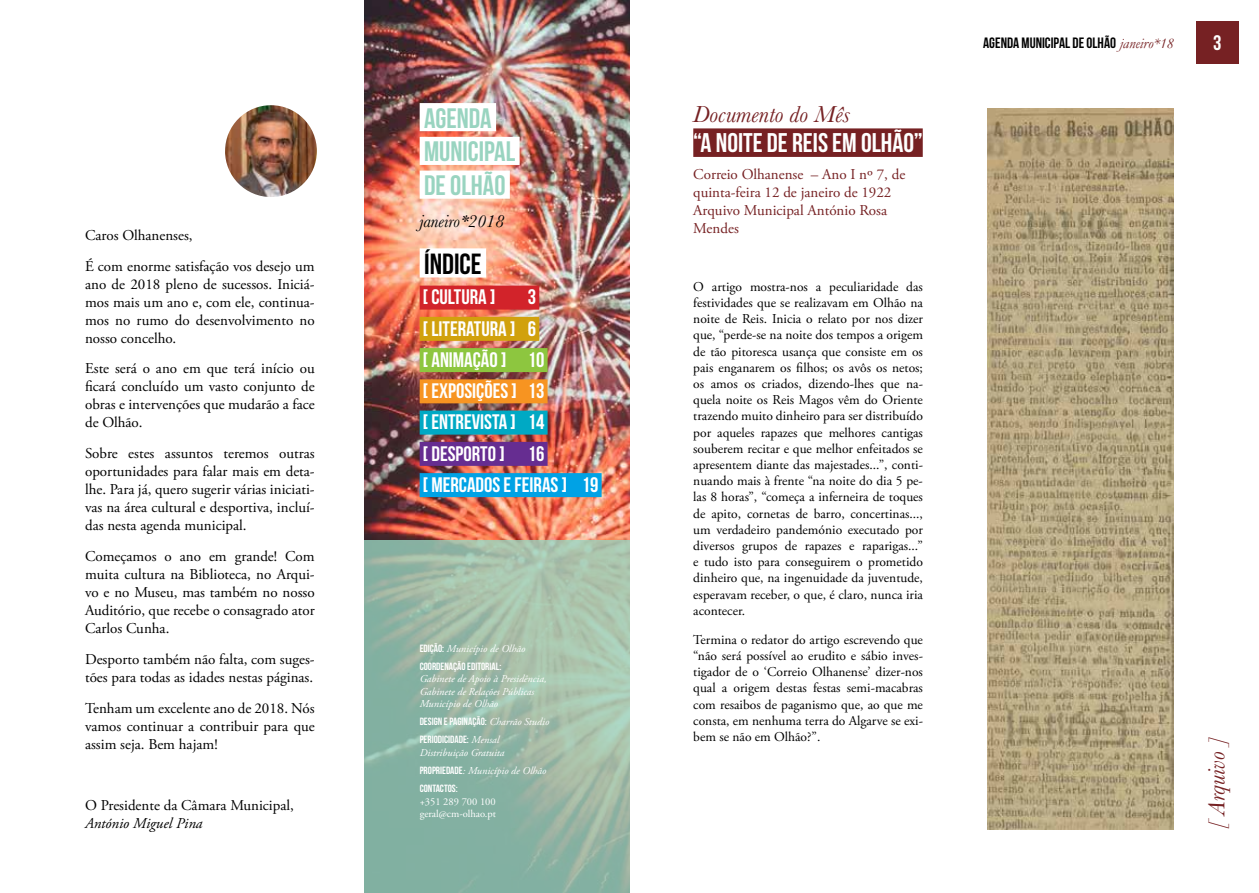
<style>
.page{position:relative;width:1259px;height:893px;background:#fff}
.page>*{position:absolute;margin:0;border:0;box-sizing:border-box;transform-origin:0 0}
.t1{font:29.1px "Bebas Neue";color:#000}
.t2{font:28.2px/33.8px "Bebas Neue";color:#99d4c0}
.t3{font:27px "Bebas Neue";color:#fff}
.t4{font:italic 24px "Baskerville";color:#762123}
.t5{font:21px/31.2px "Bebas Neue";color:#fff}
.t6{font:italic 18px "Baskerville";color:#000}
.t7{font:15px/18px "Adobe Garamond Pro";color:#000;text-align:justify}
.t8{font:15px/18px "Adobe Garamond Pro";color:#762123}
.t9{font:15px "Bebas Neue";color:#000}
.t10{font:italic 15px "Adobe Garamond Pro";color:#000}
.t11{font:13.5px/16.2px "Adobe Garamond Pro";color:#000;text-align:justify}
.t12{font:italic 10.5px/12.6px "Adobe Garamond Pro";color:#fff}
.t13{font:10.5px/18px "Bebas Neue";color:#fff}
.t14{font:10.5px/12.6px "Adobe Garamond Pro";color:#fff}
.s1{font-family:"Bebas Neue";font-style:normal}
.s2{font-family:"Adobe Garamond Pro";font-style:italic}
.s3{font-family:"Garamond";font-style:italic;color:#762123}
</style>
<div class="page">
<div style="left:1196px;top:21px;width:42px;height:43px;background:#762123"></div>
<img style="left:364px;top:0;width:265px;height:540px">
<svg style="left:364px;top:540px;width:265px;height:353px;background:#96b8a6"></svg>
<div style="left:420px;top:103px;width:76px;height:28px;background:#fff"></div>
<div style="left:420px;top:137px;width:99px;height:28px;background:#fff"></div>
<div style="left:420px;top:171px;width:90px;height:28px;background:#fff"></div>
<div style="left:420px;top:248px;width:66px;height:30px;background:#fff"></div>
<div style="left:420px;top:286px;width:119px;height:24px;background:#d2232a"></div>
<div style="left:420px;top:317px;width:119px;height:24px;background:#d1a10d"></div>
<div style="left:420px;top:348px;width:127px;height:24px;background:#8dc63f"></div>
<div style="left:420px;top:379px;width:127px;height:24px;background:#f79421"></div>
<div style="left:420px;top:411px;width:127px;height:24px;background:#00a9c4"></div>
<div style="left:420px;top:442px;width:127px;height:24px;background:#662d91"></div>
<div style="left:420px;top:473px;width:181px;height:24px;background:#00a2e5"></div>
<img style="left:225px;top:105px;width:92px;height:92px;border-radius:46px">
<div style="left:693px;top:128px;width:229px;height:29px;background:#762123"></div>
<img style="left:987px;top:108px;width:187px;height:721px">
<p class="t7" style="left:85px;top:220px;width:231px;line-height:30.8px">Caros Olhanenses,<br>É com enorme satisfação vos desejo um</p>
<p class="t7" style="left:85px;top:275px;width:231px">ano de 2018 pleno de sucessos. Iniciá&shy;mos mais um ano e, com ele, continua&shy;mos no rumo do desenvolvimento no nosso concelho.</p>
<p class="t7" style="left:85px;top:360px;width:231px">Este será o ano em que terá início ou ficará concluído um vasto conjunto de obras e intervenções que mudarão a face de Olhão.</p>
<p class="t7" style="left:85px;top:445px;width:231px">Sobre estes assuntos teremos outras oportunidades para falar mais em deta&shy;lhe. Para já, quero sugerir várias iniciati&shy;vas na área cultural e desportiva, incluí&shy;das nesta agenda municipal.</p>
<p class="t7" style="left:85px;top:548px;width:231px">Começamos o ano em grande! Com muita cultura na Biblioteca, no Arqui&shy;vo e no Museu, mas também no nosso Auditório, que recebe o consagrado ator Carlos Cunha.</p>
<p class="t7" style="left:85px;top:650px;width:231px">Desporto também não falta, com suges&shy;tões para todas as idades nestas páginas.</p>
<p class="t7" style="left:85px;top:699px;width:231px">Tenham um excelente ano de 2018. Nós vamos continuar a contribuir para que assim seja. Bem hajam!</p>
<p class="t7" style="left:85px;top:797px;width:210px">O Presidente da Câmara Municipal,</p>
<p class="t10" style="left:85px;top:814px;width:119px">António Miguel Pina</p>
<h2 class="t2" style="left:424px;top:101px;width:93px">AGENDA<br>MUNICIPAL<br>DE OLHÃO</h2>
<h3 class="t6" style="left:420px;top:209px;width:86px">janeiro*2018</h3>
<h1 class="t1" style="left:424px;top:248px;width:59px">ÍNDICE</h1>
<h3 class="t5" style="left:423px;top:281px;width:74px">[ CULTURA ]</h3>
<h3 class="t5" style="left:423px;top:281px;width:177px;text-indent:105px">3<br>[ LITERATURA ] 6<br>[ ANIMAÇÃO ] 10<br>[ EXPOSIÇÕES ] 13<br>[ ENTREVISTA ] 14<br>[ DESPORTO ] 16<br>[ MERCADOS E FEIRAS ] 19</h3>
<p class="t12" style="left:420px;top:642px;width:107px"><span class="s1">EDIÇÃO:</span> Município de Olhão</p>
<p class="t13" style="left:420px;top:657px;width:83px">COORDENAÇÃO EDITORIAL:</p>
<p class="t12" style="left:420px;top:673px;width:128px">Gabinete de Apoio à Presidência,<br>Gabinete de Relações Públicas<br>Município de Olhão</p>
<p class="t13" style="left:420px;top:713px;width:131px">DESIGN E PAGINAÇÃO: <span class="s2">Charrão Studio<br></span>PERIODICIDADE: <span class="s2">Mensal</span></p>
<p class="t12" style="left:420px;top:744px;width:128px;line-height:18px">Distribuição Gratuita<br><span class="s1">PROPRIEDADE</span>: Município de Olhão</p>
<p class="t13" style="left:420px;top:779px;width:40px">CONTACTOS:</p>
<p class="t14" style="left:420px;top:795px;width:78px">+351 289 700 100 geral@cm-olhao.pt</p>
<h3 class="t4" style="left:693px;top:99px;width:158px">Documento do Mês</h3>
<h3 class="t3" style="left:693px;top:128px;width:231px">“A NOITE DE REIS EM OLHÃO”</h3>
<p class="t8" style="left:693px;top:166px;width:213px">Correio Olhanense – Ano I nº 7, de quinta-feira 12 de janeiro de 1922<br>Arquivo Municipal António Rosa<br>Mendes</p>
<p class="t11" style="left:693px;top:279px;width:231px">O artigo mostra-nos a peculiaridade das festividades que se realizavam em Olhão na noite de Reis. Inicia o relato por nos dizer que, “perde-se na noite dos tempos a origem de tão pitoresca usança que consiste em os pais enganarem os filhos; os avôs os netos; os amos os criados, dizendo-lhes que na&shy;quela noite os Reis Magos vêm do Oriente trazendo muito dinheiro para ser distribuído por aqueles rapazes que melhores cantigas souberem recitar e que melhor enfeitados se apresentem diante das majestades...”, conti&shy;nuando mais à frente “na noite do dia 5 pe&shy;las 8 horas”, “começa a inferneira de toques de apito, cornetas de barro, concertinas..., um verdadeiro pandemónio executado por diversos grupos de rapazes e raparigas...” e tudo isto para conseguirem o prometido dinheiro que, na ingenuidade da juventude, esperavam receber, o que, é claro, nunca iria acontecer.</p>
<p class="t11" style="left:693px;top:632px;width:231px">Termina o redator do artigo escrevendo que “não será possível ao erudito e sábio inves&shy;tigador de o ‘Correio Olhanense’ dizer-nos qual a origem destas festas semi-macabras com resaibos de paganismo que, ao que me consta, em nenhuma terra do Algarve se exi&shy;bem se não em Olhão?”.</p>
<p class="t9" style="left:983px;top:35px;width:192px">AGENDA MUNICIPAL DE OLHÃO <span class="s3">janeiro*18</span></p>
<h3 class="t5" style="left:1213px;top:27px;width:10px">3</h3>
<h3 class="t4" style="left:1200px;top:829px;width:96px;rotate:-90deg">[ Arquivo ]</h3>
</div>
